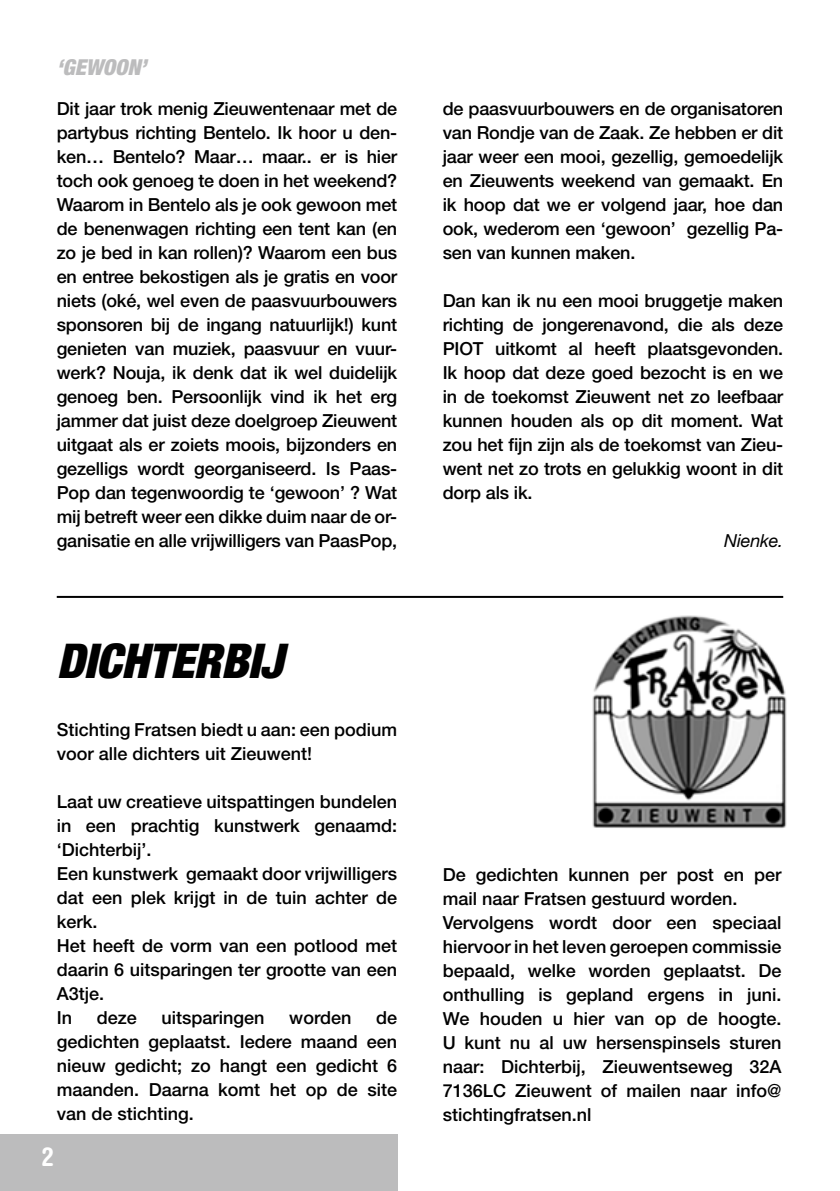
<style>
.page{position:relative;width:840px;height:1191px;background:#fff}
.page>*{position:absolute;margin:0;border:0;box-sizing:border-box;transform-origin:0 0}
.t1{font:italic 900 condensed 48px "Helvetica Neue";letter-spacing:-.01em;color:#000}
.t2{font:700 condensed 26px "Helvetica Rounded";color:#fff}
.t3{font:italic 900 condensed 22px "Helvetica Neue";color:#bcbcbd}
.t4{font:500 18px/24px "Helvetica Neue";color:#000;text-align:justify}
.t5{font:italic 18px "Helvetica Neue";letter-spacing:-.01em;color:#000}
</style>
<div class="page">
<div style="left:0;top:1134px;width:397px;height:57px;background:#bcbcbd"></div>
<img style="left:592px;top:615px;width:195px;height:214px">
<hr style="left:57px;top:596px;width:725px;height:2px;background:#000">
<p class="t3" style="left:57px;top:53px;width:91px">‘GEWOON’</p>
<p class="t4" style="left:57px;top:96px;width:342px">Dit jaar trok menig Zieuwentenaar met de partybus richting Bentelo. Ik hoor u den&shy;ken… Bentelo? Maar… maar.. er is hier toch ook genoeg te doen in het weekend?<br>Waarom in Bentelo als je ook gewoon met de benenwagen richting een tent kan (en zo je bed in kan rollen)? Waarom een bus en entree bekostigen als je gratis en voor niets (oké, wel even de paasvuurbouwers sponsoren bij de ingang natuurlijk!) kunt genieten van muziek, paasvuur en vuur&shy;werk? Nouja, ik denk dat ik wel duidelijk genoeg ben. Persoonlijk vind ik het erg jammer dat juist deze doelgroep Zieuwent uitgaat als er zoiets moois, bijzonders en gezelligs wordt georganiseerd. Is Paas-Pop dan tegenwoordig te ‘gewoon’ ? Wat mij betreft weer een dikke duim naar de or&shy;ganisatie en alle vrijwilligers van PaasPop,</p>
<p class="t4" style="left:442px;top:96px;width:342px">de paasvuurbouwers en de organisatoren van Rondje van de Zaak. Ze hebben er dit jaar weer een mooi, gezellig, gemoedelijk en Zieuwents weekend van gemaakt. En ik hoop dat we er volgend jaar, hoe dan ook, wederom een ‘gewoon’ gezellig Pa&shy;sen van kunnen maken.</p>
<p class="t4" style="left:442px;top:288px;width:342px">Dan kan ik nu een mooi bruggetje maken richting de jongerenavond, die als deze PIOT uitkomt al heeft plaatsgevonden.<br>Ik hoop dat deze goed bezocht is en we in de toekomst Zieuwent net zo leefbaar kunnen houden als op dit moment. Wat zou het fijn zijn als de toekomst van Zieu&shy;went net zo trots en gelukkig woont in dit dorp als ik.</p>
<p class="t5" style="left:723px;top:529px;width:60px">Nienke.</p>
<h1 class="t1" style="left:57px;top:631px;width:227px">DICHTERBIJ</h1>
<p class="t4" style="left:57px;top:717px;width:341px">Stichting Fratsen biedt u aan: een podium voor alle dichters uit Zieuwent!</p>
<p class="t4" style="left:57px;top:789px;width:342px;text-align:left">Laat uw creatieve uitspattingen bundelen in een prachtig kunstwerk genaamd: ‘Dichterbij’.<br>Een kunstwerk gemaakt door vrijwilligers dat een plek krijgt in de tuin achter de kerk.<br>Het heeft de vorm van een potlood met daarin 6 uitsparingen ter grootte van een<br>A3tje.<br>In</p>
<p class="t4" style="left:57px;top:1005px;width:342px;text-indent:319px">de gedichten geplaatst. Iedere maand een nieuw gedicht; zo hangt een gedicht 6 maanden. Daarna komt het op de site van de stichting.</p>
<p class="t4" style="left:97px;top:1005px;width:42px">deze</p>
<p class="t4" style="left:161px;top:1005px;width:105px">uitsparingen</p>
<p class="t4" style="left:289px;top:1005px;width:64px">worden</p>
<h2 class="t2" style="left:41px;top:1140px;width:14px">2</h2>
<p class="t4" style="left:442px;top:862px;width:340px;text-align:left">De gedichten kunnen per post en per mail naar Fratsen gestuurd worden.<br>Vervolgens wordt door een speciaal hiervoor in het leven geroepen commissie bepaald, welke worden geplaatst. De onthulling is gepland ergens in juni.<br>We houden u hier van op de hoogte.<br>U kunt nu al uw hersenspinsels sturen naar: Dichterbij, Zieuwentseweg 32A 7136LC Zieuwent of mailen naar info@ stichtingfratsen.nl</p>
</div>
